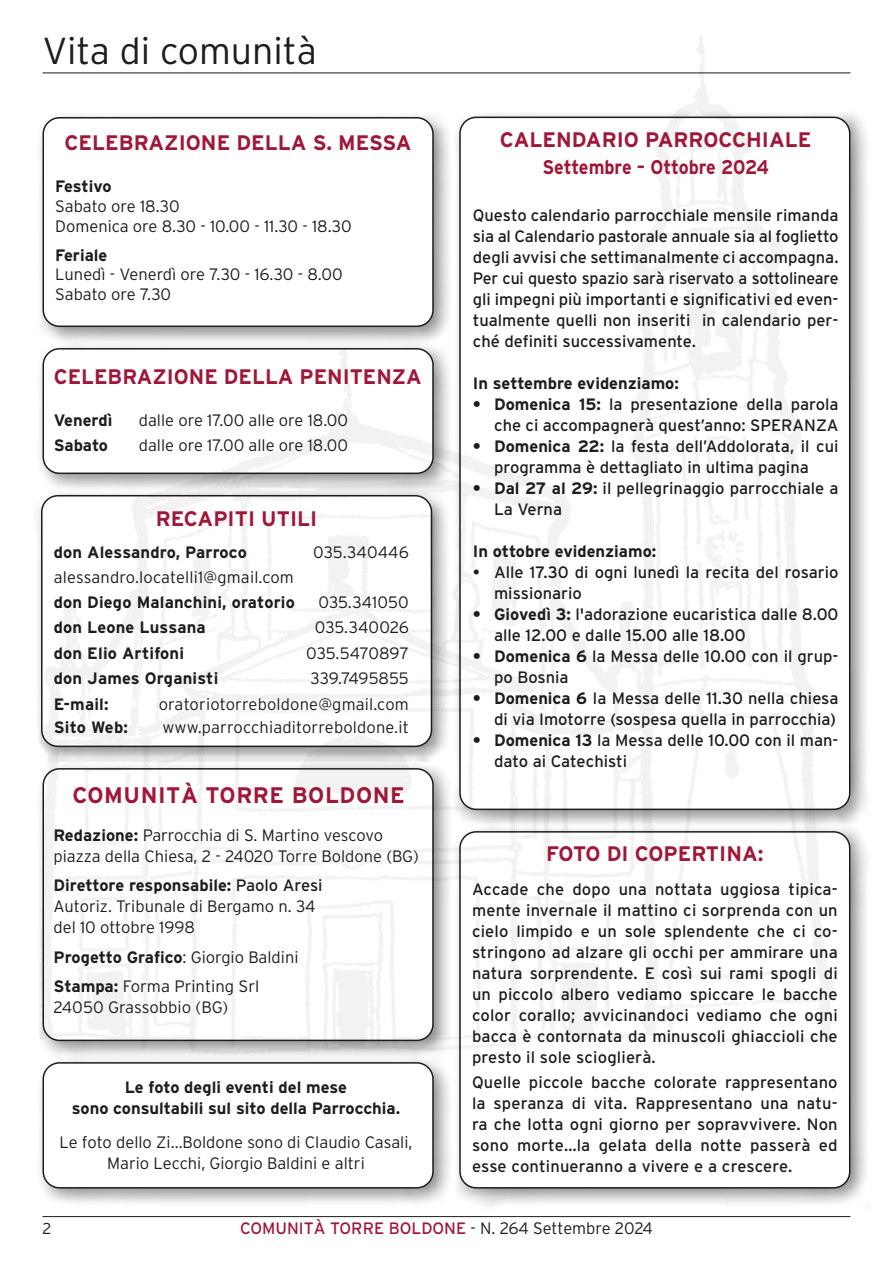
<style>
.page{position:relative;width:893px;height:1263px;background:#fff}
.page>*{position:absolute;margin:0;border:0;box-sizing:border-box;transform-origin:0 0}
.t1{font:300 37.5px "Interstate";color:#1d1d1b}
.t2{font:700 22.5px "Interstate";letter-spacing:.025em;color:#9f1839}
.t3{font:700 21px "Interstate";color:#9f1839}
.t4{font:700 19.8px "Interstate";letter-spacing:-.015em;color:#9f1839;scale:.91 1}
.t5{font:16.5px/21px "Interstate";color:#1d1d1b}
.t6{font:300 16.5px/21px "Interstate";color:#1d1d1b}
.t7{font:700 16.5px/21px "Interstate";color:#1d1d1b;text-align:center}
.t8{font:16.5px "Interstate";color:#9f1839}
.t9{font:300 15.75px "Interstate";color:#1d1d1b}
.s1{font-weight:700}
.s2{font-weight:400}
.s3{font-weight:300;color:#1d1d1b}
</style>
<div class="page">
<hr style="left:43px;top:1216px;width:807px;height:1px;background:#1d1d1b">
<div style="left:35px;top:1055px;width:419px;height:153px;background:#1d1d1b;opacity:.5"></div>
<div style="left:43px;top:1063px;width:390px;height:125px;background:#fff;border-radius:16px"></div>
<div style="left:43px;top:1062px;width:391px;height:126px;border:2px solid #1d1d1b;border-radius:16px"></div>
<div style="left:452px;top:824px;width:418px;height:385px;background:#1d1d1b;opacity:.5"></div>
<div style="left:460px;top:832px;width:390px;height:356px;background:#fff;border-radius:16px"></div>
<img style="left:35px;top:36px;width:835px;height:1047px">
<h1 class="t1" style="left:43px;top:30px;width:276px">Vita di comunità</h1>
<p class="t3" style="left:65px;top:131px;width:349px">CELEBRAZIONE DELLA S. MESSA</p>
<p class="t7" style="left:55px;top:176px;width:58px">Festivo</p>
<p class="t6" style="left:55px;top:196px;width:298px;line-height:19.8px">Sabato ore 18.30<br>Domenica ore 8.30 - 10.00 - 11.30 - 18.30</p>
<p class="t7" style="left:55px;top:244px;width:54px">Feriale</p>
<p class="t6" style="left:55px;top:265px;width:289px;line-height:19.8px">Lunedì - Venerdì ore 7.30 - 16.30 - 8.00<br>Sabato ore 7.30</p>
<p class="t3" style="left:54px;top:365px;width:369px">CELEBRAZIONE DELLA PENITENZA</p>
<p class="t7" style="left:54px;top:409px;width:60px">Venerdì</p>
<p class="t6" style="left:139px;top:409px;width:211px">dalle ore 17.00 alle ore 18.00</p>
<p class="t7" style="left:54px;top:435px;width:56px">Sabato</p>
<p class="t6" style="left:139px;top:434px;width:211px">dalle ore 17.00 alle ore 18.00</p>
<p class="t3" style="left:156px;top:507px;width:163px">RECAPITI UTILI</p>
<p class="t7" style="left:54px;top:541px;width:195px">don Alessandro, Parroco</p>
<p class="t6" style="left:313px;top:541px;width:97px">035.340446</p>
<p class="t6" style="left:54px;top:566px;width:242px">alessandro.locatelli1@gmail.com</p>
<p class="t7" style="left:54px;top:592px;width:243px">don Diego Malanchini, oratorio</p>
<p class="t6" style="left:319px;top:592px;width:92px">035.341050</p>
<p class="t7" style="left:54px;top:617px;width:153px">don Leone Lussana</p>
<p class="t6" style="left:315px;top:617px;width:95px">035.340026</p>
<p class="t7" style="left:54px;top:642px;width:132px">don Elio Artifoni</p>
<p class="t6" style="left:306px;top:642px;width:104px">035.5470897</p>
<p class="t7" style="left:54px;top:667px;width:166px">don James Organisti</p>
<p class="t6" style="left:311px;top:667px;width:100px">339.7495855</p>
<p class="t7" style="left:54px;top:694px;width:56px">E-mail:</p>
<p class="t6" style="left:159px;top:694px;width:252px">oratoriotorreboldone@gmail.com</p>
<p class="t7" style="left:54px;top:716px;width:76px">Sito Web:</p>
<p class="t6" style="left:162px;top:716px;width:248px">www.parrocchiaditorreboldone.it</p>
<h2 class="t2" style="left:72px;top:782px;width:334px">COMUNITÀ TORRE BOLDONE</h2>
<p class="t6" style="left:54px;top:824px;width:367px"><span class="s1">Redazione:</span> Parrocchia di S. Martino vescovo piazza della Chiesa, 2 - 24020 Torre Boldone (BG)</p>
<p class="t6" style="left:54px;top:875px;width:271px"><span class="s1">Direttore responsabile:</span> <span class="s2">Paolo Aresi<br></span>Autoriz. Tribunale di Bergamo n. 34 del 10 ottobre 1998</p>
<p class="t6" style="left:54px;top:942px;width:246px;line-height:29.5px"><span class="s1">Progetto Grafico</span>: Giorgio Baldini<br><span class="s1">Stampa:</span> Forma Printing Srl</p>
<p class="t6" style="left:54px;top:997px;width:176px">24050 Grassobbio (BG)</p>
<p class="t7" style="left:72px;top:1076px;width:330px">Le foto degli eventi del mese<br>sono consultabili sul sito della Parrocchia.</p>
<p class="t6" style="left:59px;top:1132px;width:354px;text-align:center">Le foto dello Zi...Boldone sono di Claudio Casali,<br>Mario Lecchi, Giorgio Baldini e altri</p>
<p class="t3" style="left:500px;top:128px;width:313px">CALENDARIO PARROCCHIALE</p>
<p class="t4" style="left:542px;top:156px;width:250px">Settembre – Ottobre 2024</p>
<p class="t5" style="left:473px;top:204px;width:367px;text-align:justify">Questo calendario parrocchiale mensile rimanda sia al Calendario pastorale annuale sia al foglietto degli avvisi che settimanalmente ci accompagna.<br>Per cui questo spazio sarà riservato a sottolineare gli impegni più importanti e significativi ed even&shy;tualmente quelli non inseriti in calendario per&shy;ché definiti successivamente.</p>
<p class="t7" style="left:473px;top:372px;width:208px">In settembre evidenziamo:</p>
<p class="t5" style="left:473px;top:393px;width:367px;text-align:right"><span class="s1">• Domenica 15:</span> la presentazione della parola che ci accompagnerà quest’anno: SPERANZA</p>
<p class="t5" style="left:473px;top:435px;width:367px;text-align:center"><span class="s1">• Domenica 22:</span> la festa dell’Addolorata, il cui programma è dettagliato in ultima pagina</p>
<p class="t5" style="left:494px;top:477px;width:346px;text-indent:-21px"><span class="s1">• Dal 27 al 29:</span> il pellegrinaggio parrocchiale a<br>La Verna</p>
<p class="t7" style="left:473px;top:540px;width:185px">In ottobre evidenziamo:</p>
<p class="t5" style="left:494px;top:561px;width:346px;text-indent:-21px">• Alle 17.30 di ogni lunedì la recita del rosario missionario</p>
<p class="t5" style="left:494px;top:603px;width:346px;text-indent:-21px"><span class="s1">• Giovedì 3:</span> l'adorazione eucaristica dalle 8.00 alle 12.00 e dalle 15.00 alle 18.00</p>
<p class="t5" style="left:494px;top:645px;width:346px;text-indent:-21px"><span class="s1">• Domenica 6</span> la Messa delle 10.00 con il grup&shy;po Bosnia</p>
<p class="t5" style="left:473px;top:687px;width:367px;text-align:right"><span class="s1">• Domenica 6</span> la Messa delle 11.30 nella chiesa di via Imotorre (sospesa quella in parrocchia)</p>
<p class="t5" style="left:494px;top:729px;width:346px;text-indent:-21px"><span class="s1">• Domenica 13</span> la Messa delle 10.00 con il man&shy;dato ai Catechisti</p>
<p class="t3" style="left:546px;top:842px;width:219px">FOTO DI COPERTINA:</p>
<p class="t5" style="left:472px;top:878px;width:367px;text-align:justify">Accade che dopo una nottata uggiosa tipica&shy;mente invernale il mattino ci sorprenda con un cielo limpido e un sole splendente che ci co&shy;stringono ad alzare gli occhi per ammirare una natura sorprendente. E così sui rami spogli di un piccolo albero vediamo spiccare le bacche color corallo; avvicinandoci vediamo che ogni bacca è contornata da minuscoli ghiaccioli che presto il sole scioglierà.</p>
<p class="t5" style="left:472px;top:1072px;width:367px;text-align:justify">Quelle piccole bacche colorate rappresentano la speranza di vita. Rappresentano una natu&shy;ra che lotta ogni giorno per sopravvivere. Non sono morte…la gelata della notte passerà ed esse continueranno a vivere e a crescere.</p>
<p class="t9" style="left:43px;top:1220px;width:10px">2</p>
<p class="t8" style="left:240px;top:1219px;width:414px">COMUNITÀ TORRE BOLDONE <span class="s3">- N. 264 Settembre 2024</span></p>
</div>
